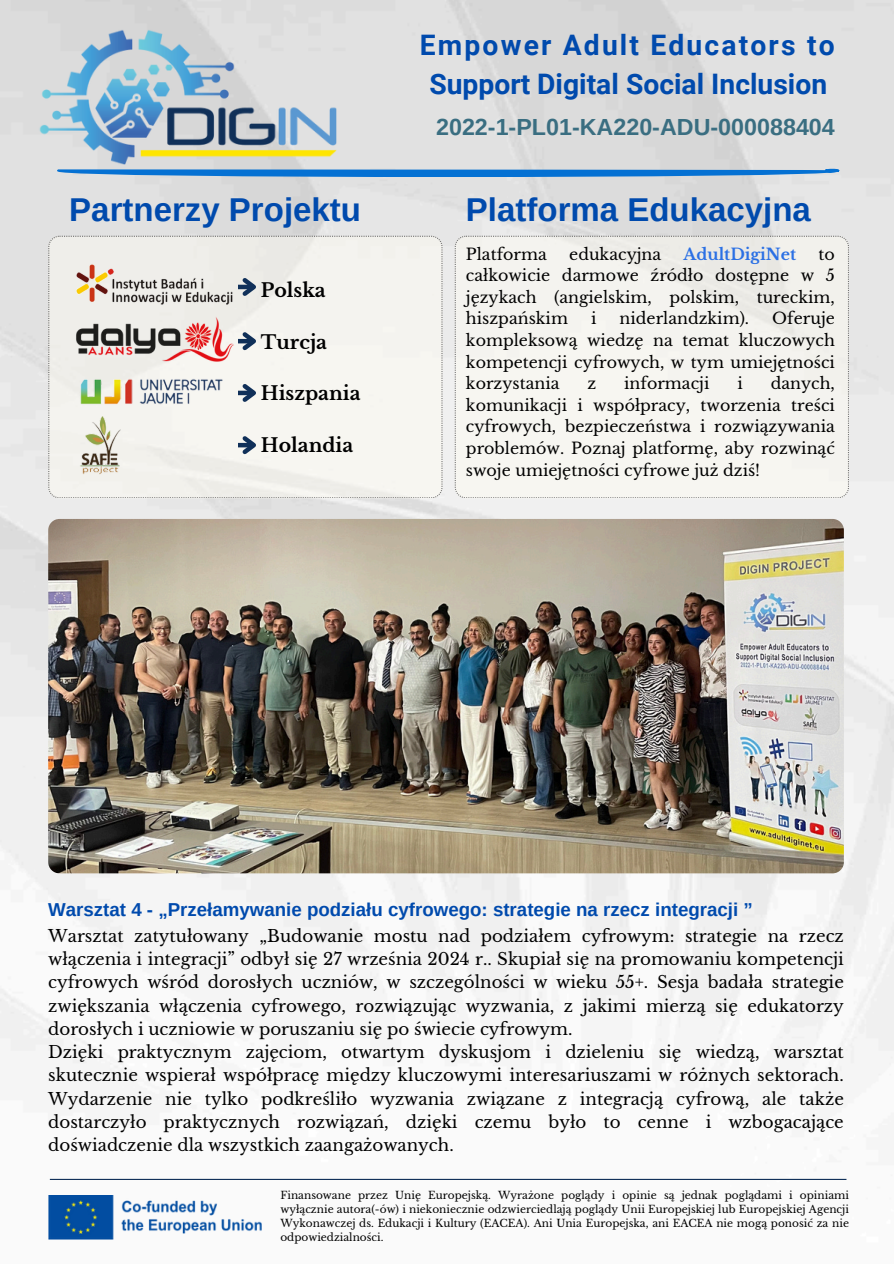
<style>
.page{position:relative;width:894px;height:1264px;background:#fff}
.page>*{position:absolute;margin:0;border:0;box-sizing:border-box;transform-origin:0 0}
.t1{font:700 33px "Arimo";color:#004aad}
.t2{font:700 28.2px/39.3px "Roboto";color:#004aad;text-align:center}
.t3{font:700 23.25px "Arimo";color:#3a6e81}
.t4{font:700 18.9px "Libre Baskerville";color:#000}
.t5{font:700 18.75px "Arimo";color:#004aad}
.t6{font:16.65px/23.2px "Libre Baskerville";color:#000}
.t7{font:15.9px/21.6px "Libre Baskerville";color:#000;text-align:justify}
.t8{font:700 15.9px "Libre Baskerville";color:#2b70e4}
.t9{font:10.5px/14px "Libre Baskerville";color:#000;text-align:justify}
</style>
<div class="page">
<img style="left:0;top:0;width:893px;height:1240px">
<img style="left:39px;top:29px;width:297px;height:135px">
<svg style="left:57px;top:169px;width:782px;height:7px;background:#2983d4"></svg>
<div style="left:48px;top:236px;width:394px;height:262px;background:#f4f3ef"></div>
<img style="left:69px;top:260px;width:170px;height:49px">
<img style="left:69px;top:312px;width:171px;height:53px">
<img style="left:69px;top:368px;width:161px;height:45px">
<img style="left:69px;top:416px;width:62px;height:58px">
<svg style="left:238px;top:274px;width:23px;height:26px"></svg>
<svg style="left:238px;top:328px;width:23px;height:26px"></svg>
<svg style="left:238px;top:380px;width:23px;height:26px"></svg>
<svg style="left:238px;top:432px;width:23px;height:26px"></svg>
<svg style="left:454px;top:236px;width:394px;height:262px;fill:#f4f3ef"></svg>
<img style="left:48px;top:519px;width:795px;height:354px;border-radius:11px">
<hr style="left:50px;top:1178px;width:796px;height:1px;background:#103059">
<img style="left:48px;top:1195px;width:213px;height:44px">
<p class="t1" style="left:69px;top:191px;width:293px">Partnerzy Projektu</p>
<h2 class="t4" style="left:261px;top:278px;width:66px">Polska</h2>
<h3 class="t4" style="left:261px;top:330px;width:68px">Turcja</h3>
<h1 class="t4" style="left:261px;top:382px;width:101px">Hiszpania</h1>
<p class="t4" style="left:261px;top:434px;width:94px">Holandia</p>
<p class="t2" style="left:420px;top:25px;width:416px">Empower Adult Educators to<br>Support Digital Social Inclusion</p>
<p class="t3" style="left:436px;top:113px;width:400px">2022-1-PL01-KA220-ADU-000088404</p>
<p class="t1" style="left:466px;top:191px;width:346px">Platforma Edukacyjna</p>
<p class="t7" style="left:466px;top:243px;width:82px">Platforma</p>
<p class="t7" style="left:569px;top:243px;width:93px">edukacyjna</p>
<p class="t8" style="left:683px;top:244px;width:114px">AdultDigiNet</p>
<p class="t7" style="left:466px;top:243px;width:370px;text-indent:352px">to całkowicie darmowe źródło dostępne w 5 językach (angielskim, polskim, tureckim, hiszpańskim</p>
<p class="t7" style="left:591px;top:308px;width:7px">i</p>
<p class="t7" style="left:619px;top:308px;width:131px">niderlandzkim).</p>
<p class="t7" style="left:466px;top:308px;width:370px;text-indent:306px">Oferuje kompleksową wiedzę na temat kluczowych kompetencji cyfrowych, w tym umiejętności korzystania</p>
<p class="t7" style="left:466px;top:373px;width:370px;text-indent:305px">danych, komunikacji i współpracy, tworzenia treści cyfrowych, bezpieczeństwa i rozwiązywania problemów. Poznaj platformę, aby rozwinąć swoje umiejętności cyfrowe już dziś!</p>
<p class="t7" style="left:587px;top:373px;width:10px">z</p>
<p class="t7" style="left:624px;top:373px;width:87px">informacji</p>
<p class="t7" style="left:737px;top:373px;width:7px">i</p>
<p class="t5" style="left:48px;top:899px;width:706px">Warsztat 4 - „Przełamywanie podziału cyfrowego: strategie na rzecz integracji ”</p>
<p class="t6" style="left:48px;top:924px;width:797px">Warsztat zatytułowany „Budowanie mostu nad podziałem cyfrowym: strategie na rzecz włączenia i integracji” odbył się 27 września 2024 r.. Skupiał się na promowaniu kompetencji cyfrowych wśród dorosłych uczniów, w szczególności w wieku 55+. Sesja badała strategie zwiększania włączenia cyfrowego, rozwiązując wyzwania, z jakimi mierzą się edukatorzy dorosłych i uczniowie w poruszaniu się po świecie cyfrowym.<br>Dzięki praktycznym zajęciom, otwartym dyskusjom i dzieleniu się wiedzą, warsztat skutecznie wspierał współpracę między kluczowymi interesariuszami w różnych sektorach.<br>Wydarzenie nie tylko podkreśliło wyzwania związane z integracją cyfrową, ale także dostarczyło praktycznych rozwiązań, dzięki czemu było to cenne i wzbogacające doświadczenie dla wszystkich zaangażowanych.</p>
<p class="t9" style="left:280px;top:1187px;width:570px">Finansowane przez Unię Europejską. Wyrażone poglądy i opinie są jednak poglądami i opiniami wyłącznie autora(-ów) i niekoniecznie odzwierciedlają poglądy Unii Europejskiej lub Europejskiej Agencji Wykonawczej ds. Edukacji i Kultury (EACEA). Ani Unia Europejska, ani EACEA nie mogą ponosić za nie odpowiedzialności.</p>
</div>
